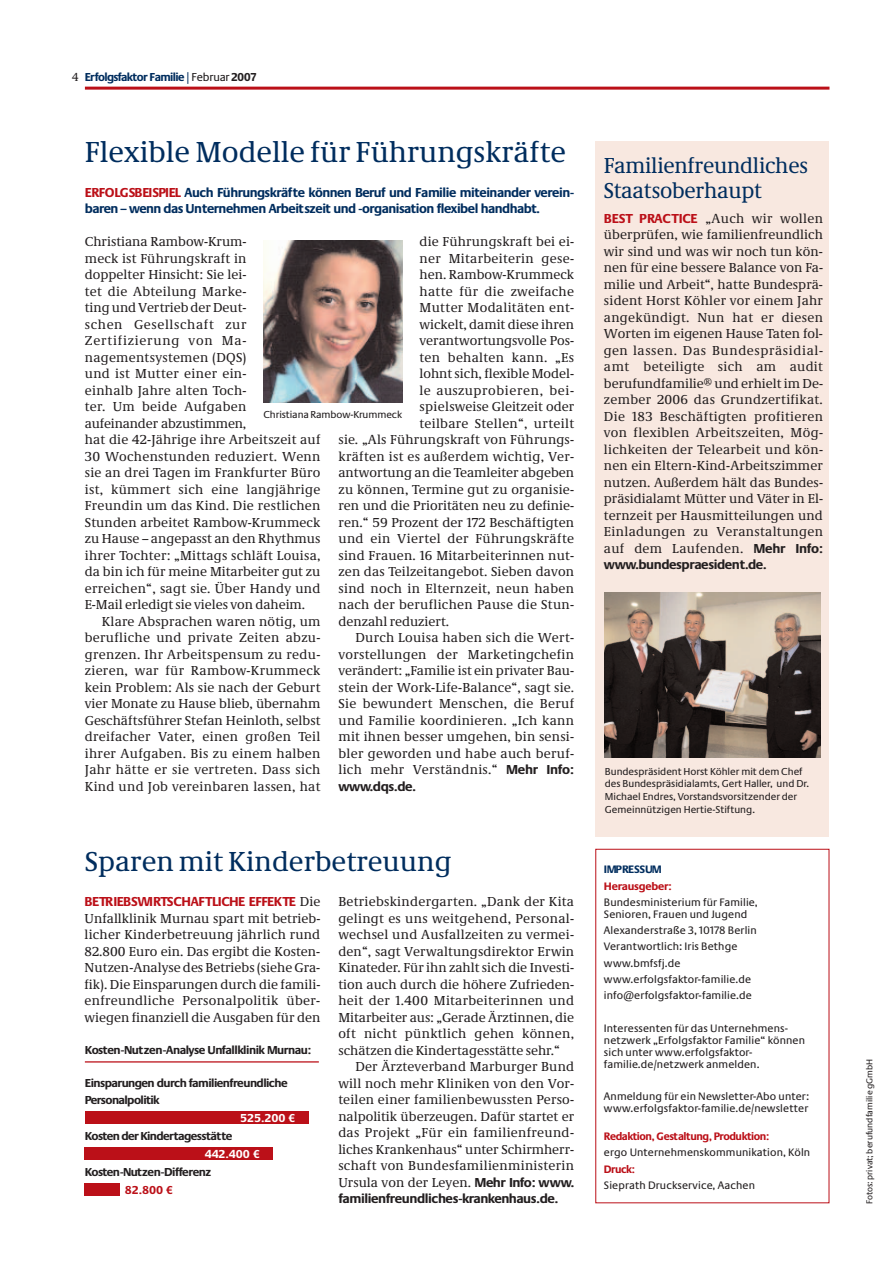
<style>
.page{position:relative;width:893px;height:1263px;background:#fff}
.page>*{position:absolute;margin:0;border:0;box-sizing:border-box;transform-origin:0 0}
.t1{font:30px "Neue Demos";color:#002d5e}
.t2{font:28.5px "Neue Demos";color:#002d5e}
.t3{font:22.5px/25.5px "Neue Demos";letter-spacing:-.01em;color:#002d5e}
.t4{font:13.5px/16.5px "Neue Demos";letter-spacing:.02em;color:#231f20;text-align:justify}
.t5{font:13.5px "Neue Demos";color:#231f20}
.t6{font:700 13.5px/16.5px "Neue Praxis";letter-spacing:-.035em;color:#002d5e}
.t7{font:700 13.5px "Neue Praxis";letter-spacing:-.03em;color:#231f20}
.t8{font:700 13.5px "Neue Praxis";letter-spacing:-.04em;color:#bb1018}
.t9{font:13.5px "Neue Demos";letter-spacing:.045em;color:#231f20}
.t10{font:700 12px/16.5px "Neue Praxis";letter-spacing:-.045em;color:#231f20}
.t11{font:700 12px "Neue Praxis";letter-spacing:-.05em;color:#002d5e}
.t12{font:700 12px "Neue Praxis Tab";letter-spacing:-.01em;color:#fff}
.t13{font:700 12px "Neue Praxis Tab";color:#bb1018}
.t14{font:11.25px/12px "Neue Praxis";letter-spacing:.01em;color:#231f20}
.t15{font:700 11.25px "Neue Praxis";letter-spacing:-.045em;color:#bb1018}
.t16{font:700 11.25px "Neue Praxis";letter-spacing:-.02em;color:#bb1018}
.t17{font:700 11.25px "Neue Praxis";letter-spacing:-.03em;color:#002d5e}
.t18{font:10.5px/12.6px "Neue Praxis";color:#231f20}
.t19{font:9px "Neue Praxis";color:#231f20}
.s1{font-family:"Neue Demos";font-weight:400;color:#231f20}
.s2{font-weight:400;color:#231f20}
.s3{color:#231f20}
.s4{color:#bb1018}
.s5{font-family:"Neue Praxis";font-weight:700}
.s6{font-family:"Neue Praxis";font-weight:700;color:#bb1018}
</style>
<div class="page">
<div style="left:595px;top:141px;width:234px;height:696px;background:#f8e8e0"></div>
<hr style="left:85px;top:87px;width:744px;height:3px;background:#bb1018">
<img style="left:263px;top:240px;width:139px;height:163px">
<img style="left:604px;top:593px;width:216px;height:165px">
<hr style="left:85px;top:1061px;width:234px;height:2px;background:#bb1018">
<div style="left:85px;top:1111px;width:223px;height:13px;background:#bb1018"></div>
<div style="left:85px;top:1147px;width:188px;height:13px;background:#bb1018"></div>
<div style="left:85px;top:1183px;width:35px;height:13px;background:#bb1018"></div>
<p class="t11" style="left:72px;top:73px;width:185px"><span class="s1">4</span> Erfolgsfaktor Familie | <span class="s2">Februar</span> <span class="s3">2007</span></p>
<h1 class="t1" style="left:85px;top:140px;width:482px">Flexible Modelle für Führungskräfte</h1>
<p class="t6" style="left:85px;top:185px;width:491px"><span class="s4">ERFOLGSBEISPIEL</span> Auch Führungskräfte können Beruf und Familie miteinander verein&shy;baren – wenn das Unternehmen Arbeitszeit und -organisation flexibel handhabt.</p>
<p class="t4" style="left:419px;top:234px;width:156px">die Führungskraft bei ei-</p>
<p class="t4" style="left:419px;top:251px;width:156px">ner Mitarbeiterin gese-</p>
<p class="t5" style="left:419px;top:269px;width:156px">hen. Rambow-Krummeck</p>
<p class="t4" style="left:419px;top:284px;width:156px">hatte für die zweifache</p>
<p class="t4" style="left:419px;top:300px;width:156px">Mutter Modalitäten ent-</p>
<p class="t5" style="left:419px;top:319px;width:156px">wickelt, damit diese ihren</p>
<p class="t5" style="left:419px;top:335px;width:156px">verantwortungsvolle Pos-</p>
<p class="t4" style="left:419px;top:350px;width:156px">ten behalten kann. „Es</p>
<p class="t5" style="left:419px;top:368px;width:156px">lohnt sich, flexible Model-</p>
<p class="t9" style="left:419px;top:385px;width:156px">le auszuprobieren, bei-</p>
<p class="t5" style="left:419px;top:401px;width:156px">spielsweise Gleitzeit oder</p>
<p class="t4" style="left:419px;top:416px;width:156px">teilbare Stellen“, urteilt</p>
<p class="t4" style="left:338px;top:432px;width:237px">sie. „Als Führungskraft von Führungs-</p>
<p class="t4" style="left:338px;top:449px;width:237px">kräften ist es außerdem wichtig, Ver-</p>
<p class="t5" style="left:338px;top:467px;width:237px">antwortung an die Teamleiter abgeben</p>
<p class="t4" style="left:338px;top:482px;width:237px">zu können, Termine gut zu organisie-</p>
<p class="t5" style="left:338px;top:500px;width:237px">ren und die Prioritäten neu zu definie-</p>
<p class="t4" style="left:338px;top:515px;width:237px">ren.“ 59 Prozent der 172 Beschäftigten</p>
<p class="t4" style="left:338px;top:531px;width:237px">und ein Viertel der Führungskräfte</p>
<p class="t4" style="left:338px;top:548px;width:237px">sind Frauen. 16 Mitarbeiterinnen nut-</p>
<p class="t4" style="left:338px;top:564px;width:237px">zen das Teilzeitangebot. Sieben davon</p>
<p class="t4" style="left:338px;top:581px;width:237px">sind noch in Elternzeit, neun haben</p>
<p class="t4" style="left:338px;top:597px;width:237px">nach der beruflichen Pause die Stun-</p>
<p class="t5" style="left:338px;top:616px;width:112px">denzahl reduziert.</p>
<p class="t4" style="left:355px;top:630px;width:220px">Durch Louisa haben sich die Wert-</p>
<p class="t4" style="left:338px;top:647px;width:237px">vorstellungen der Marketingchefin</p>
<p class="t5" style="left:338px;top:665px;width:237px">verändert: „Familie ist ein privater Bau-</p>
<p class="t4" style="left:338px;top:680px;width:237px">stein der Work-Life-Balance“, sagt sie.</p>
<p class="t4" style="left:338px;top:696px;width:237px">Sie bewundert Menschen, die Beruf</p>
<p class="t4" style="left:338px;top:713px;width:237px">und Familie koordinieren. „Ich kann</p>
<p class="t4" style="left:338px;top:729px;width:237px">mit ihnen besser umgehen, bin sensi-</p>
<p class="t4" style="left:338px;top:746px;width:237px">bler geworden und habe auch beruf-</p>
<p class="t4" style="left:338px;top:762px;width:237px">lich mehr Verständnis.“ <span class="s5">Mehr Info:</span></p>
<p class="t7" style="left:338px;top:781px;width:79px">www.dqs.de.</p>
<p class="t4" style="left:85px;top:234px;width:237px;text-align:left">Christiana Rambow-Krum-<br>meck ist Führungskraft in<br>doppelter Hinsicht: Sie lei-<br>tet die Abteilung Marke-<br>ting und Vertrieb der Deut-<br>schen Gesellschaft zur<br>Zertifizierung von Ma&shy;nagementsystemen (DQS)<br>und ist Mutter einer ein-<br>einhalb Jahre alten Toch-<br>ter. Um beide Aufgaben aufeinander abzustimmen,<br>hat die 42-Jährige ihre Arbeitszeit auf<br>30 Wochenstunden reduziert. Wenn sie an drei Tagen im Frankfurter Büro ist, kümmert sich eine langjährige<br>Freundin um das Kind. Die restlichen<br>Stunden arbeitet Rambow-Krummeck zu Hause – angepasst an den Rhythmus ihrer Tochter: „Mittags schläft Louisa, da bin ich für meine Mitarbeiter gut zu erreichen“, sagt sie. Über Handy und<br>E-Mail erledigt sie vieles von daheim.</p>
<p class="t4" style="left:85px;top:614px;width:237px;text-indent:17px">Klare Absprachen waren nötig, um berufliche und private Zeiten abzu&shy;grenzen. Ihr Arbeitspensum zu redu&shy;zieren, war für Rambow-Krummeck kein Problem: Als sie nach der Geburt vier Monate zu Hause blieb, übernahm Geschäftsführer Stefan Heinloth, selbst dreifacher Vater, einen großen Teil ihrer Aufgaben. Bis zu einem halben Jahr hätte er sie vertreten. Dass sich Kind und Job vereinbaren lassen, hat</p>
<p class="t18" style="left:263px;top:409px;width:140px">Christiana Rambow-Krummeck</p>
<h2 class="t2" style="left:85px;top:850px;width:368px">Sparen mit Kinderbetreuung</h2>
<p class="t8" style="left:85px;top:897px;width:237px">BETRIEBSWIRTSCHAFTLICHE EFFEKTE <span class="s1">Die</span></p>
<p class="t4" style="left:85px;top:911px;width:237px">Unfallklinik Murnau spart mit betrieb&shy;licher Kinderbetreuung jährlich rund 82.800 Euro ein. Das ergibt die Kosten-Nutzen-Analyse des Betriebs (siehe Gra&shy;fik). Die Einsparungen durch die famili&shy;enfreundliche Personalpolitik über&shy;wiegen finanziell die Ausgaben für den</p>
<p class="t10" style="left:85px;top:1043px;width:228px">Kosten-Nutzen-Analyse Unfallklinik Murnau:</p>
<p class="t10" style="left:85px;top:1076px;width:204px">Einsparungen durch familienfreundliche<br>Personalpolitik</p>
<p class="t10" style="left:85px;top:1128px;width:149px">Kosten der Kindertagesstätte</p>
<p class="t10" style="left:85px;top:1164px;width:128px">Kosten-Nutzen-Differenz</p>
<p class="t12" style="left:240px;top:1111px;width:57px">525.200 €</p>
<p class="t12" style="left:205px;top:1147px;width:57px">442.400 €</p>
<p class="t13" style="left:125px;top:1183px;width:49px">82.800 €</p>
<p class="t4" style="left:338px;top:894px;width:237px">Betriebskindergarten. „Dank der Kita gelingt es uns weitgehend, Personal&shy;wechsel und Ausfallzeiten zu vermei&shy;den“, sagt Verwaltungsdirektor Erwin Kinateder. Für ihn zahlt sich die Investi&shy;tion auch durch die höhere Zufrieden&shy;heit der 1.400 Mitarbeiterinnen und Mitarbeiter aus: „Gerade Ärztinnen, die oft nicht pünktlich gehen können, schätzen die Kindertagesstätte sehr.“</p>
<p class="t4" style="left:338px;top:1059px;width:237px;text-indent:17px">Der Ärzteverband Marburger Bund will noch mehr Kliniken von den Vor&shy;teilen einer familienbewussten Perso&shy;nalpolitik überzeugen. Dafür startet er das Projekt „Für ein familienfreund&shy;liches Krankenhaus“ unter Schirmherr&shy;schaft von Bundesfamilienministerin Ursula von der Leyen. <span class="s5">Mehr Info: www.</span></p>
<p class="t7" style="left:338px;top:1194px;width:221px">familienfreundliches-krankenhaus.de.</p>
<h3 class="t3" style="left:604px;top:154px;width:205px">Familienfreundliches<br>Staatsoberhaupt</h3>
<p class="t4" style="left:604px;top:211px;width:221px"><span class="s6">BEST PRACTICE</span> „Auch wir wollen überprüfen, wie familienfreundlich wir sind und was wir noch tun kön&shy;nen für eine bessere Balance von Fa&shy;milie und Arbeit“, hatte Bundesprä&shy;sident Horst Köhler vor einem Jahr angekündigt. Nun hat er diesen Worten im eigenen Hause Taten fol&shy;gen lassen. Das Bundespräsidial&shy;amt beteiligte sich am audit berufundfamilie<sup>®</sup> und erhielt im De&shy;zember 2006 das Grundzertifikat.<br>Die 183 Beschäftigten profitieren von flexiblen Arbeitszeiten, Mög&shy;lichkeiten der Telearbeit und kön&shy;nen ein Eltern-Kind-Arbeitszimmer nutzen. Außerdem hält das Bundes&shy;präsidialamt Mütter und Väter in El&shy;ternzeit per Hausmitteilungen und Einladungen zu Veranstaltungen auf dem Laufenden. <span class="s5">Mehr Info:</span></p>
<p class="t7" style="left:604px;top:559px;width:164px">www.bundespraesident.de.</p>
<p class="t18" style="left:605px;top:766px;width:206px">Bundespräsident Horst Köhler mit dem Chef des Bundespräsidialamts, Gert Haller, und Dr.<br>Michael Endres, Vorstandsvorsitzender der Gemeinnützigen Hertie-Stiftung.</p>
<p class="t17" style="left:604px;top:865px;width:59px">IMPRESSUM</p>
<p class="t16" style="left:604px;top:882px;width:69px">Herausgeber:</p>
<p class="t14" style="left:604px;top:897px;width:155px">Bundesministerium für Familie,<br>Senioren, Frauen und Jugend</p>
<p class="t14" style="left:604px;top:923px;width:154px;line-height:16.2px">Alexanderstraße 3, 10178 Berlin<br>Verantwortlich: Iris Bethge www.bmfsfj.de www.erfolgsfaktor-familie.de info@erfolgsfaktor-familie.de</p>
<p class="t14" style="left:604px;top:1023px;width:203px">Interessenten für das Unternehmens&shy;netzwerk „Erfolgsfaktor Familie“ können sich unter www.erfolgsfaktor&shy;familie.de/netzwerk anmelden.</p>
<p class="t14" style="left:604px;top:1091px;width:207px">Anmeldung für ein Newsletter-Abo unter: www.erfolgsfaktor-familie.de/newsletter</p>
<p class="t15" style="left:604px;top:1132px;width:167px">Redaktion, Gestaltung, Produktion:</p>
<p class="t14" style="left:604px;top:1147px;width:208px">ergo Unternehmenskommunikation, Köln</p>
<p class="t15" style="left:604px;top:1165px;width:33px">Druck:</p>
<p class="t14" style="left:604px;top:1180px;width:153px">Sieprath Druckservice, Aachen</p>
<p class="t19" style="left:865px;top:1204px;width:147px;rotate:-90deg">Fotos: privat; berufundfamilie gGmbH</p>
</div>
